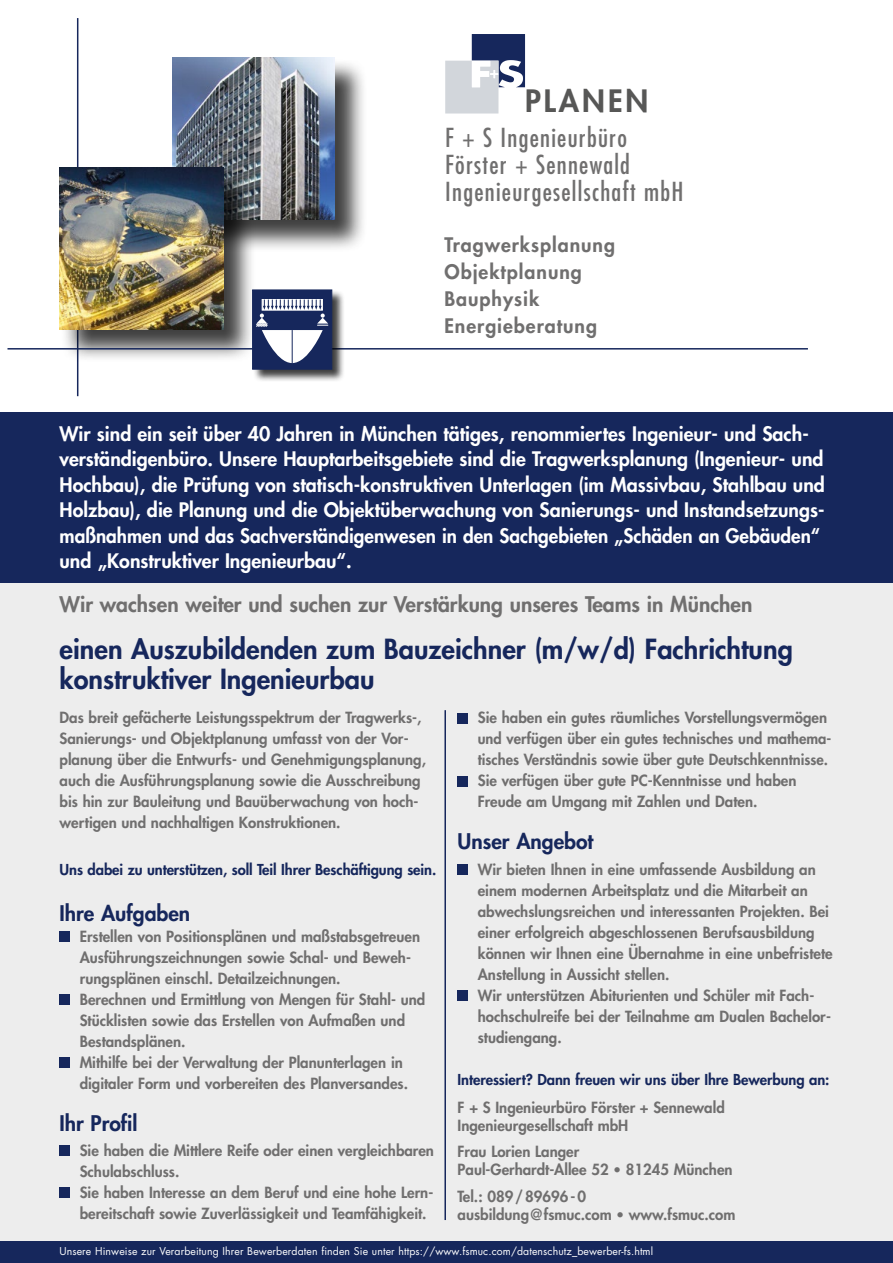
<style>
.page{position:relative;width:893px;height:1263px;background:#fff}
.page>*{position:absolute;margin:0;border:0;box-sizing:border-box;transform-origin:0 0}
.t1{font:800 30px "Futura";letter-spacing:.1em;color:#575756}
.t2{font:800 27px/30px "Futura";color:#16275c}
.t3{font:condensed 25.5px/27px "Futura";letter-spacing:.05em;color:#706f6f}
.t4{font:800 21px "Futura";color:#706f6f}
.t5{font:800 21px "Futura";color:#16275c}
.t6{font:800 19.5px/25.5px "Futura";color:#fff}
.t7{font:800 19.5px/27px "Futura";letter-spacing:.05em;color:#706f6f}
.t8{font:800 15px/21px "Futura";color:#706f6f}
.t9{font:800 14.7px "Futura";letter-spacing:-.005em;color:#16275c}
.t10{font:10.5px "Futura";letter-spacing:.01em;color:#fff}
.s1{font-family:"Frutiger";font-weight:400;font-stretch:condensed}
</style>
<div class="page">
<div style="left:0;top:583px;width:893px;height:680px;background:#ededed"></div>
<div style="left:0;top:1242px;width:893px;height:21px;background:#16275c"></div>
<div style="left:0;top:412px;width:893px;height:171px;background:#16275c"></div>
<hr style="left:444px;top:710px;width:2px;height:510px;background:#16275c">
<div style="left:60px;top:931px;width:10px;height:11px;background:#16275c"></div>
<div style="left:60px;top:994px;width:10px;height:11px;background:#16275c"></div>
<div style="left:60px;top:1057px;width:10px;height:11px;background:#16275c"></div>
<div style="left:60px;top:1145px;width:10px;height:11px;background:#16275c"></div>
<div style="left:60px;top:1187px;width:10px;height:11px;background:#16275c"></div>
<div style="left:458px;top:713px;width:10px;height:10px;background:#16275c"></div>
<div style="left:458px;top:776px;width:10px;height:10px;background:#16275c"></div>
<div style="left:458px;top:864px;width:10px;height:11px;background:#16275c"></div>
<div style="left:458px;top:990px;width:10px;height:11px;background:#16275c"></div>
<svg style="left:445px;top:34px;width:80px;height:80px"></svg>
<hr style="left:77px;top:18px;width:1px;height:378px;background:#16275c">
<div style="left:173px;top:58px;width:194px;height:195px;background:#000;opacity:.75"></div>
<img style="left:172px;top:58px;width:162px;height:162px">
<div style="left:60px;top:168px;width:196px;height:194px;background:#000;opacity:.75"></div>
<img style="left:60px;top:168px;width:163px;height:162px">
<hr style="left:8px;top:348px;width:800px;height:2px;background:#16275c">
<div style="left:252px;top:290px;width:93px;height:92px;background:#000;opacity:.75"></div>
<div style="left:252px;top:290px;width:80px;height:79px;background:#16275c"></div>
<svg style="left:256px;top:299px;width:72px;height:64px"></svg>
<hr style="left:292px;top:330px;width:1px;height:33px;background:#16275c">
<h1 class="t1" style="left:525px;top:81px;width:125px">PLANEN</h1>
<h3 class="t3" style="left:445px;top:123px;width:240px">F + S Ingenieurbüro<br>Förster + Sennewald<br>Ingenieurgesellschaft mbH</h3>
<h3 class="t7" style="left:444px;top:231px;width:172px">Tragwerksplanung<br>Objektplanung<br>Bauphysik<br>Energieberatung</h3>
<p class="t6" style="left:60px;top:420px;width:767px">Wir sind ein seit über 40 Jahren in München tätiges, renommiertes Ingenieur- und Sach&shy;verständigenbüro. Unsere Hauptarbeitsgebiete sind die Tragwerksplanung (Ingenieur- und Hochbau), die Prüfung von statisch-konstruktiven Unterlagen (im Massivbau, Stahlbau und Holzbau), die Planung und die Objektüberwachung von Sanierungs- und Instandsetzungs&shy;maßnahmen und das Sachverständigenwesen in den Sachgebieten „Schäden an Gebäuden“ und „Konstruktiver Ingenieurbau“.</p>
<h3 class="t4" style="left:60px;top:590px;width:694px">Wir wachsen weiter und suchen zur Verstärkung unseres Teams in München</h3>
<h2 class="t2" style="left:60px;top:633px;width:735px">einen Auszubildenden zum Bauzeichner (m/w/d) Fachrichtung konstruktiver Ingenieurbau</h2>
<p class="t8" style="left:60px;top:707px;width:368px">Das breit gefächerte Leistungsspektrum der Tragwerks-, Sanierungs- und Objektplanung umfasst von der Vor&shy;planung über die Entwurfs- und Genehmigungsplanung, auch die Ausführungsplanung sowie die Ausschreibung bis hin zur Bauleitung und Bauüberwachung von hoch&shy;wertigen und nachhaltigen Konstruktionen.</p>
<p class="t9" style="left:60px;top:859px;width:378px">Uns dabei zu unterstützen, soll Teil Ihrer Beschäftigung sein.</p>
<h3 class="t5" style="left:60px;top:899px;width:132px">Ihre Aufgaben</h3>
<p class="t8" style="left:80px;top:926px;width:347px">Erstellen von Positionsplänen und maßstabsgetreuen Ausführungszeichnungen sowie Schal- und Beweh&shy;rungsplänen einschl. Detailzeichnungen.<br>Berechnen und Ermittlung von Mengen für Stahl- und Stücklisten sowie das Erstellen von Aufmaßen und Bestandsplänen.<br>Mithilfe bei der Verwaltung der Planunterlagen in digitaler Form und vorbereiten des Planversandes.</p>
<h3 class="t5" style="left:60px;top:1109px;width:80px">Ihr Profil</h3>
<p class="t8" style="left:80px;top:1140px;width:356px">Sie haben die Mittlere Reife oder einen vergleichbaren Schulabschluss.<br>Sie haben Interesse an dem Beruf und eine hohe Lern&shy;bereitschaft sowie Zuverlässigkeit und Teamfähigkeit.</p>
<p class="t8" style="left:478px;top:707px;width:355px">Sie haben ein gutes räumliches Vorstellungsvermögen und verfügen über ein gutes technisches und mathema&shy;tisches Verständnis sowie über gute Deutschkenntnisse.<br>Sie verfügen über gute PC-Kenntnisse und haben Freude am Umgang mit Zahlen und Daten.</p>
<h3 class="t5" style="left:458px;top:828px;width:137px">Unser Angebot</h3>
<p class="t8" style="left:478px;top:858px;width:356px">Wir bieten Ihnen in eine umfassende Ausbildung an einem modernen Arbeitsplatz und die Mitarbeit an abwechslungsreichen und interessanten Projekten. Bei einer erfolgreich abgeschlossenen Berufsausbildung können wir Ihnen eine Übernahme in eine unbefristete Anstellung in Aussicht stellen.<br>Wir unterstützen Abiturienten und Schüler mit Fach&shy;hochschulreife bei der Teilnahme am Dualen Bachelor&shy;studiengang.</p>
<p class="t9" style="left:458px;top:1070px;width:373px">Interessiert? Dann freuen wir uns über Ihre Bewerbung an:</p>
<p class="t8" style="left:458px;top:1098px;width:269px;line-height:18px">F + S Ingenieurbüro Förster + Sennewald<br>Ingenieurgesellschaft mbH</p>
<p class="t8" style="left:458px;top:1142px;width:276px;line-height:18px">Frau Lorien Langer<br>Paul-Gerhardt-Allee 52 <span class="s1">•</span> 81245 München</p>
<p class="t8" style="left:458px;top:1187px;width:279px;line-height:18px">Tel.: 089/89696-0 ausbildung@fsmuc.com <span class="s1">•</span> www.fsmuc.com</p>
<p class="t10" style="left:60px;top:1244px;width:595px">Unsere Hinweise zur Verarbeitung Ihrer Bewerberdaten finden Sie unter https://www.fsmuc.com/datenschutz_bewerber-fs.html</p>
</div>
